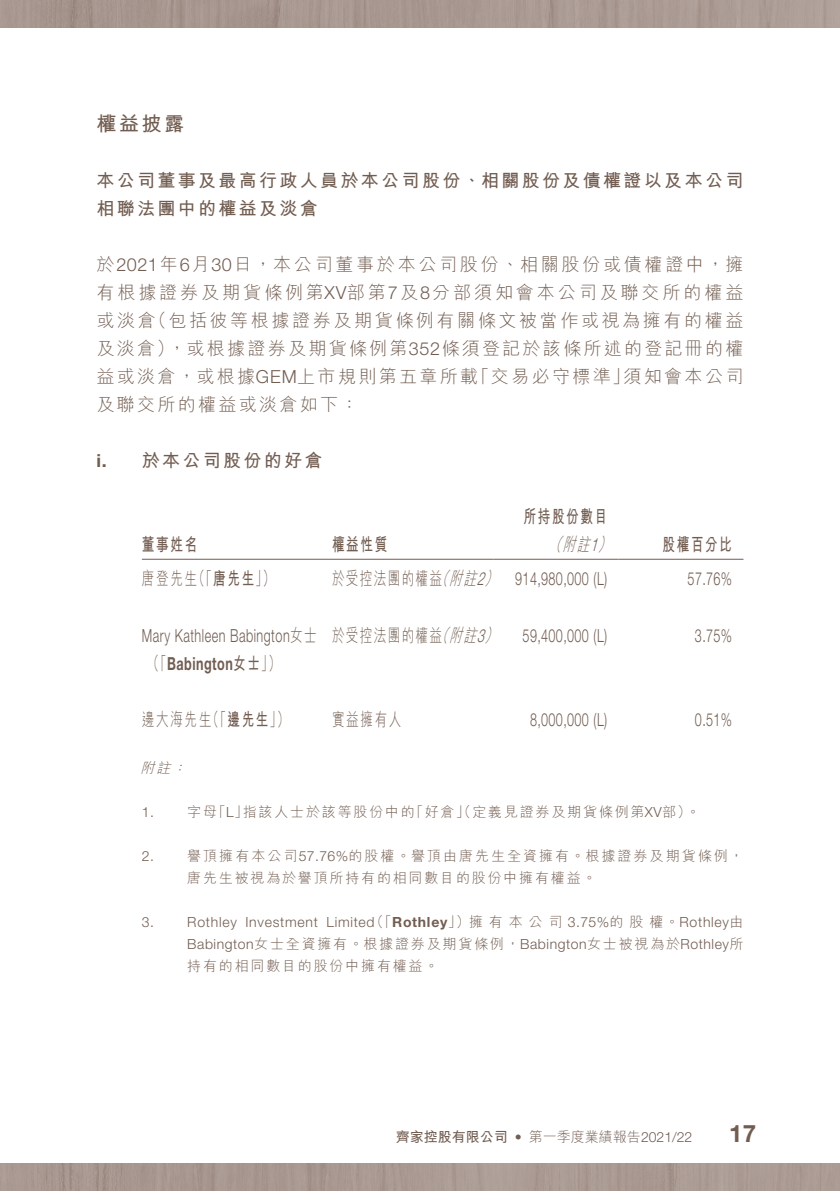
<style>
.page{position:relative;width:840px;height:1191px;background:#fff}
.page>*{position:absolute;margin:0;border:0;box-sizing:border-box;transform-origin:0 0}
.t1{font:700 24px "Helvetica Neue LT Std";color:#725d51}
._01_H1{font:700 20px "M Hei HK";color:#725d51}
._00_txt{font:300 18px/28px "M Hei HK";letter-spacing:.13em;color:#725d51;text-align:justify}
._50_Table_txt{font:300 18px/28px "Helvetica Neue LT Std";letter-spacing:.03em;color:#725d51;scale:.7 1}
._02_H2{font:700 18px/28px "M Hei HK";letter-spacing:.13em;color:#725d51}
._50_Table_txt-2{font:300 18px "M Hei HK";letter-spacing:.105em;color:#725d51;scale:.7 1}
._50_Table_txt-3{font:700 18px "M Hei HK";letter-spacing:.13em;color:#725d51;scale:.7 1}
._50_Table_txt-4{font:italic 300 18px "M Hei HK";color:#725d51;scale:.7 1}
._06_Notes{font:300 14px/22px "Helvetica Neue LT Std";letter-spacing:.04em;color:#725d51;text-align:justify}
._06_Notes-2{font:300 14px/22px "M Hei HK";letter-spacing:.13em;color:#725d51}
.t2{font:700 14px "M Hei HK";color:#725d51}
._06_Notes-3{font:italic 300 14px "M Hei HK";color:#725d51}
.s1{font-family:"Helvetica Neue LT Std"}
.s2{font-weight:700}
.s3{font-style:italic}
.s4{font-family:"Helvetica Neue LT Std";font-style:italic}
.s5{font-family:"M Hei HK"}
.s6{font-family:"M Hei HK";font-weight:700}
.s7{font-family:"Helvetica Neue LT Std";font-weight:300}
.s8{font-weight:300}
</style>
<div class="page">
<img style="left:0;top:0;width:839px;height:1191px">
<div style="left:0;top:28px;width:839px;height:1134px;background:#fff"></div>
<hr style="left:142px;top:559px;width:190px;height:1px;background:#725d51">
<hr style="left:332px;top:559px;width:161px;height:1px;background:#725d51">
<hr style="left:493px;top:559px;width:125px;height:1px;background:#725d51">
<hr style="left:618px;top:559px;width:125px;height:1px;background:#725d51">
<p class="_01_H1" style="left:96px;top:109px;width:89px">權益披露</p>
<p class="_02_H2" style="left:96px;top:165px;width:648px">本公司董事及最高行政人員於本公司股份、相關股份及債權證以及本公司相聯法團中的權益及淡倉</p>
<p class="_00_txt" style="left:96px;top:250px;width:648px">於<span class="s1">2021</span>年<span class="s1">6</span>月<span class="s1">30</span>日，本公司董事於本公司股份、相關股份或債權證中，擁有根據證券及期貨條例第<span class="s1">XV</span>部第<span class="s1">7</span>及<span class="s1">8</span>分部須知會本公司及聯交所的權益或淡倉（包括彼等根據證券及期貨條例有關條文被當作或視為擁有的權益及淡倉），或根據證券及期貨條例第<span class="s1">352</span>條須登記於該條所述的登記冊的權益或淡倉，或根據<span class="s1">GEM</span>上市規則第五章所載「交易必守標準」須知會本公司及聯交所的權益或淡倉如下：</p>
<p class="_02_H2" style="left:96px;top:445px;width:227px"><span class="s1">i.</span> 於本公司股份的好倉</p>
<p class="_50_Table_txt-3" style="left:142px;top:532px;width:80px">董事姓名</p>
<p class="_50_Table_txt-3" style="left:332px;top:532px;width:80px">權益性質</p>
<p class="_50_Table_txt-3" style="left:523px;top:504px;width:121px">所持股份數目</p>
<p class="_50_Table_txt-4" style="left:548px;top:535px;width:96px">（附註<span class="s1">1</span>）</p>
<p class="_50_Table_txt-3" style="left:662px;top:532px;width:101px">股權百分比</p>
<p class="_50_Table_txt-2" style="left:142px;top:569px;width:192px">唐登先生（「<span class="s2">唐先生</span>」）</p>
<p class="_50_Table_txt-2" style="left:332px;top:569px;width:243px">於受控法團的權益<span class="s3">（附註</span><span class="s4">2</span><span class="s3">）</span></p>
<p class="_50_Table_txt" style="left:515px;top:564px;width:133px">914,980,000 (L)</p>
<p class="_50_Table_txt" style="left:687px;top:564px;width:65px">57.76%</p>
<p class="_50_Table_txt" style="left:142px;top:620px;width:251px">Mary Kathleen Babington<span class="s5">女士（「</span><span class="s2">Babington</span><span class="s6">女士</span><span class="s5">」）</span></p>
<p class="_50_Table_txt-2" style="left:332px;top:625px;width:243px">於受控法團的權益<span class="s3">（附註</span><span class="s4">3</span><span class="s3">）</span></p>
<p class="_50_Table_txt" style="left:522px;top:620px;width:122px">59,400,000 (L)</p>
<p class="_50_Table_txt" style="left:694px;top:620px;width:55px">3.75%</p>
<p class="_50_Table_txt-2" style="left:142px;top:709px;width:212px">邊大海先生（「<span class="s2">邊先生</span>」）</p>
<p class="_50_Table_txt-2" style="left:332px;top:709px;width:101px">實益擁有人</p>
<p class="_50_Table_txt" style="left:529px;top:704px;width:112px">8,000,000 (L)</p>
<p class="_50_Table_txt" style="left:694px;top:704px;width:55px">0.51%</p>
<p class="_06_Notes-3" style="left:140px;top:761px;width:51px">附註：</p>
<p class="_06_Notes-2" style="left:142px;top:801px;width:559px"><span class="s1">1.</span> 字母「<span class="s1">L</span>」指該人士於該等股份中的「好倉」（定義見證券及期貨條例第<span class="s1">XV</span>部）。</p>
<p class="_06_Notes-2" style="left:187px;top:845px;width:557px;text-indent:-45px"><span class="s1">2.</span> 譽頂擁有本公司<span class="s1">57.76%</span>的股權。譽頂由唐先生全資擁有。根據證券及期貨條例，唐先生被視為於譽頂所持有的相同數目的股份中擁有權益。</p>
<p class="_06_Notes" style="left:187px;top:911px;width:557px;text-indent:-45px">3. Rothley Investment Limited<span class="s5">（「</span><span class="s2">Rothley</span><span class="s5">」）擁有本公司</span> 3.75%<span class="s5">的股權。</span>Rothley<span class="s5">由</span>Babington<span class="s5">女士全資擁有。根據證券及期貨條例，</span>Babington<span class="s5">女士被視為於</span>Rothley<span class="s5">所持有的相同數目的股份中擁有權益。</span></p>
<p class="t2" style="left:395px;top:1127px;width:298px">齊家控股有限公司 <span class="s7">•</span> <span class="s8">第一季度業績報告</span><span class="s7">2021/22</span></p>
<h1 class="t1" style="left:729px;top:1118px;width:28px">17</h1>
</div>
